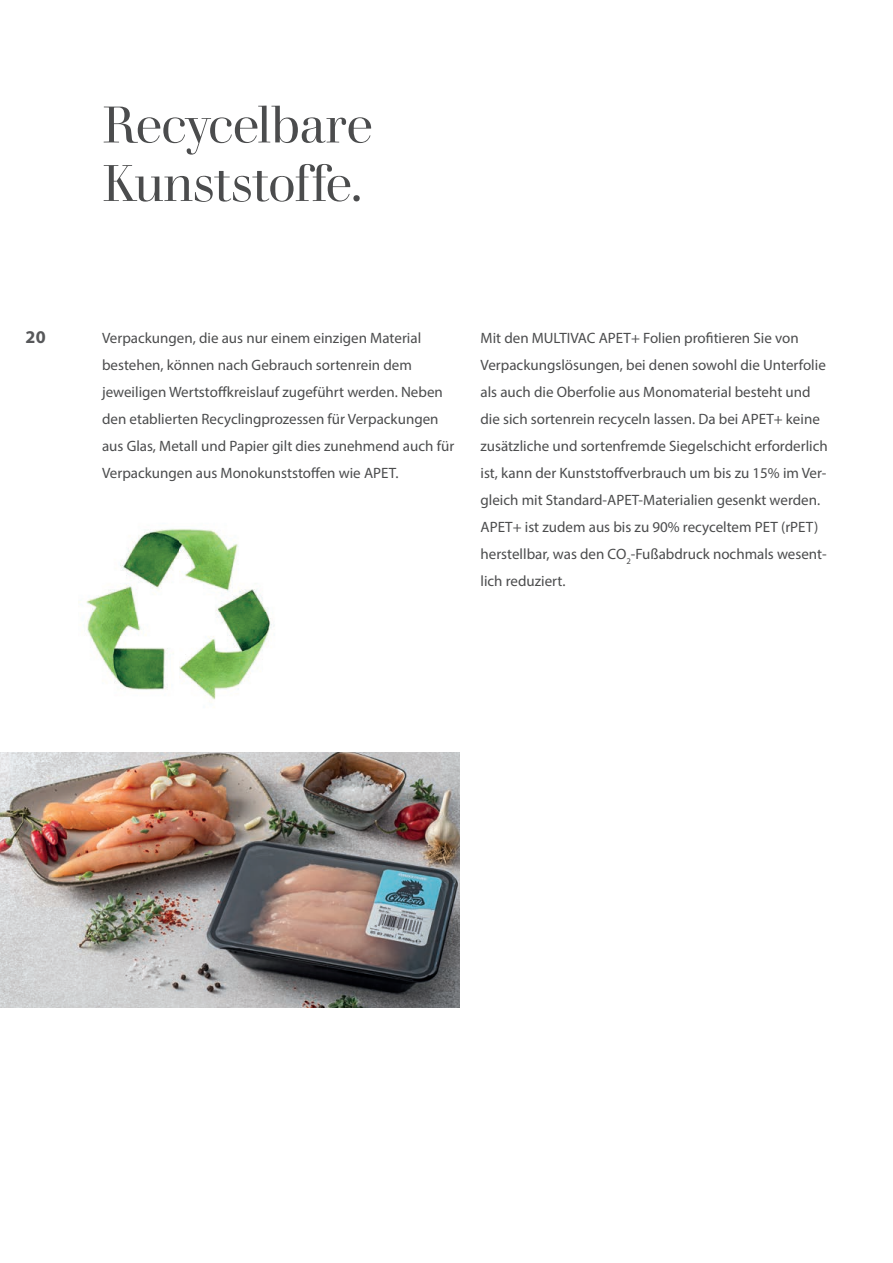
<style>
.page{position:relative;width:893px;height:1263px;background:#fff}
.page>*{position:absolute;margin:0;border:0;box-sizing:border-box;transform-origin:0 0}
.t1{font:51px/58.5px "Walbaum Display";color:#4b4c4d}
.t2{font:700 18px "Myriad Pro";color:#57585a}
.t3{font:15px/27px "Myriad Pro";color:#4b4c4d}
</style>
<div class="page">
<img style="left:0;top:753px;width:459px;height:255px">
<img style="left:86px;top:529px;width:189px;height:171px">
<p class="t2" style="left:26px;top:325px;width:22px">20</p>
<h1 class="t1" style="left:102px;top:96px;width:272px">Recycelbare<br>Kunststoffe.</h1>
<p class="t3" style="left:102px;top:324px;width:354px">Verpackungen, die aus nur einem einzigen Material bestehen, können nach Gebrauch sortenrein dem jeweiligen Wertstoffkreislauf zugeführt werden. Neben den etablierten Recyclingprozessen für Verpackungen aus Glas, Metall und Papier gilt dies zunehmend auch für Verpackungen aus Monokunststoffen wie APET.</p>
<p class="t3" style="left:480px;top:324px;width:349px">Mit den MULTIVAC APET+ Folien profitieren Sie von Verpackungslösungen, bei denen sowohl die Unterfolie als auch die Oberfolie aus Monomaterial besteht und die sich sortenrein recyceln lassen. Da bei APET+ keine zusätzliche und sortenfremde Siegelschicht erforderlich ist, kann der Kunststoffverbrauch um bis zu 15% im Ver&shy;gleich mit Standard-APET-Materialien gesenkt werden.<br>APET+ ist zudem aus bis zu 90% recyceltem PET (rPET) herstellbar, was den CO<sub>2</sub>-Fußabdruck nochmals wesent&shy;lich reduziert.</p>
</div>
